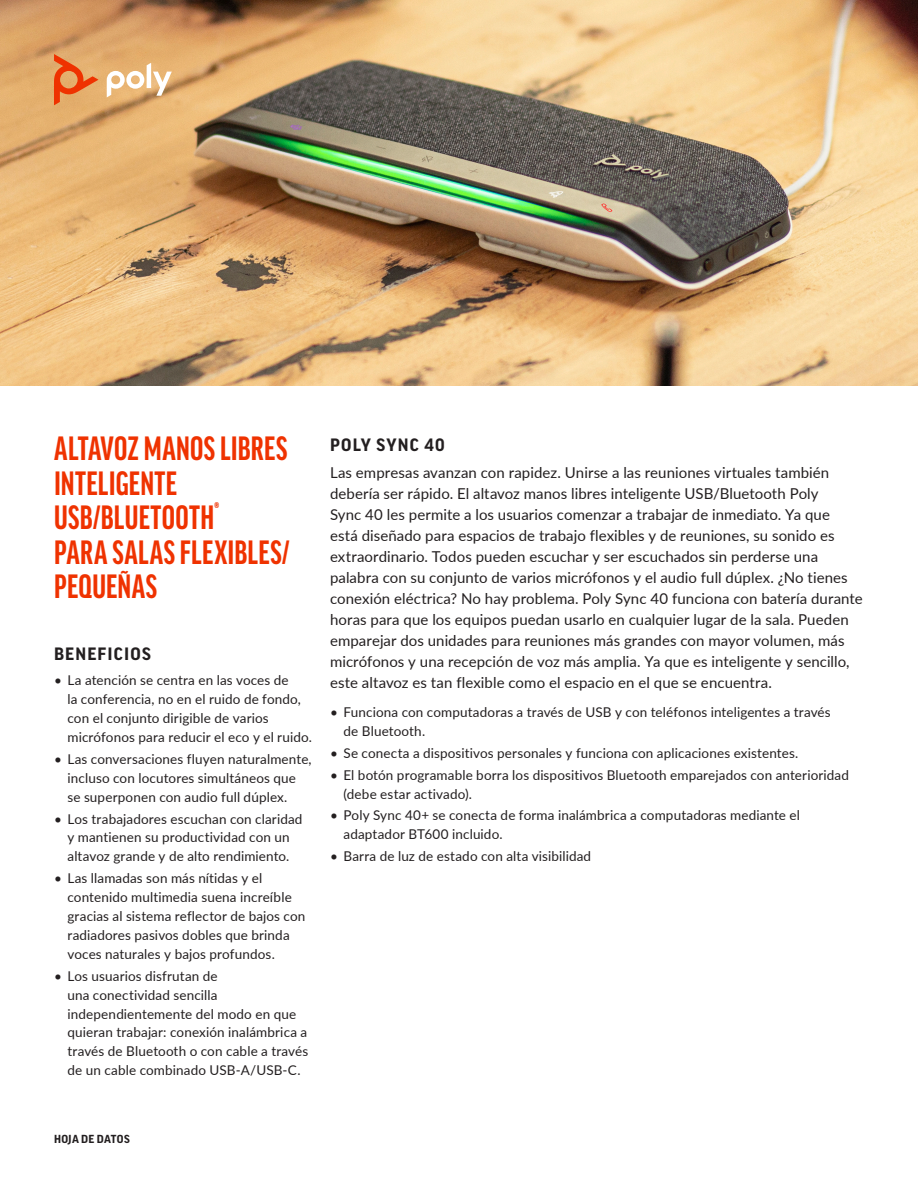
<style>
.page{position:relative;width:918px;height:1188px;background:#fff}
.page>*{position:absolute;margin:0;border:0;box-sizing:border-box;transform-origin:0 0}
.headline{font:700 extra-condensed 36px/34.5px "Good Headline Pro";letter-spacing:.01em;color:#ef3200}
.subhead{font:700 17.25px "Good Pro";letter-spacing:.065em;color:#231f20}
.body_copy{font:15px/21px "Lato";letter-spacing:.005em;color:#231f20}
.t1{font:13.5px/18.9px "Lato";letter-spacing:.01em;color:#231f20}
.template_style{font:700 11.25px "Good Pro";letter-spacing:.025em;color:#231f20}
</style>
<div class="page">
<img style="left:0;top:0;width:918px;height:386px">
<svg style="left:107px;top:63px;width:65px;height:34px"></svg>
<svg style="left:54px;top:54px;width:44px;height:51px;background:#e7874b"></svg>
<p class="headline" style="left:54px;top:431px;width:237px">ALTAVOZ MANOS LIBRES<br>INTELIGENTE<br>USB/BLUETOOTH<sup>®<br></sup>PARA SALAS FLEXIBLES/<br>PEQUEÑAS</p>
<p class="subhead" style="left:54px;top:644px;width:98px">BENEFICIOS</p>
<p class="t1" style="left:68px;top:670px;width:246px;text-indent:-14px">• La atención se centra en las voces de<br>la conferencia, no en el ruido de fondo, con el conjunto dirigible de varios micrófonos para reducir el eco y el ruido.</p>
<p class="t1" style="left:68px;top:749px;width:246px;text-indent:-14px">• Las conversaciones fluyen naturalmente, incluso con locutores simultáneos que se superponen con audio full dúplex.</p>
<p class="t1" style="left:54px;top:809px;width:250px;text-align:center">• Los trabajadores escuchan con claridad y mantienen su productividad con un altavoz grande y de alto rendimiento.</p>
<p class="t1" style="left:68px;top:868px;width:239px;text-indent:-14px">• Las llamadas son más nítidas y el contenido multimedia suena increíble gracias al sistema reflector de bajos con radiadores pasivos dobles que brinda voces naturales y bajos profundos.</p>
<p class="t1" style="left:68px;top:966px;width:242px;text-indent:-14px">• Los usuarios disfrutan de<br>una conectividad sencilla independientemente del modo en que quieran trabajar: conexión inalámbrica a través de Bluetooth o con cable a través de un cable combinado USB-A/USB-C.</p>
<p class="subhead" style="left:330px;top:435px;width:116px">POLY SYNC 40</p>
<p class="body_copy" style="left:330px;top:461px;width:534px">Las empresas avanzan con rapidez. Unirse a las reuniones virtuales también debería ser rápido. El altavoz manos libres inteligente USB/Bluetooth Poly<br>Sync 40 les permite a los usuarios comenzar a trabajar de inmediato. Ya que<br>está diseñado para espacios de trabajo flexibles y de reuniones, su sonido es extraordinario. Todos pueden escuchar y ser escuchados sin perderse una palabra con su conjunto de varios micrófonos y el audio full dúplex. ¿No tienes conexión eléctrica? No hay problema. Poly Sync 40 funciona con batería durante horas para que los equipos puedan usarlo en cualquier lugar de la sala. Pueden emparejar dos unidades para reuniones más grandes con mayor volumen, más micrófonos y una recepción de voz más amplia. Ya que es inteligente y sencillo, este altavoz es tan flexible como el espacio en el que se encuentra.</p>
<p class="t1" style="left:344px;top:702px;width:489px;text-indent:-14px">• Funciona con computadoras a través de USB y con teléfonos inteligentes a través de Bluetooth.</p>
<p class="t1" style="left:330px;top:743px;width:470px">• Se conecta a dispositivos personales y funciona con aplicaciones existentes.</p>
<p class="t1" style="left:344px;top:765px;width:507px;text-indent:-14px">• El botón programable borra los dispositivos Bluetooth emparejados con anterioridad (debe estar activado).</p>
<p class="t1" style="left:344px;top:806px;width:458px;text-indent:-14px">• Poly Sync 40+ se conecta de forma inalámbrica a computadoras mediante el adaptador BT600 incluido.</p>
<p class="t1" style="left:330px;top:846px;width:263px">• Barra de luz de estado con alta visibilidad</p>
<p class="template_style" style="left:54px;top:1133px;width:77px">HOJA DE DATOS</p>
</div>
